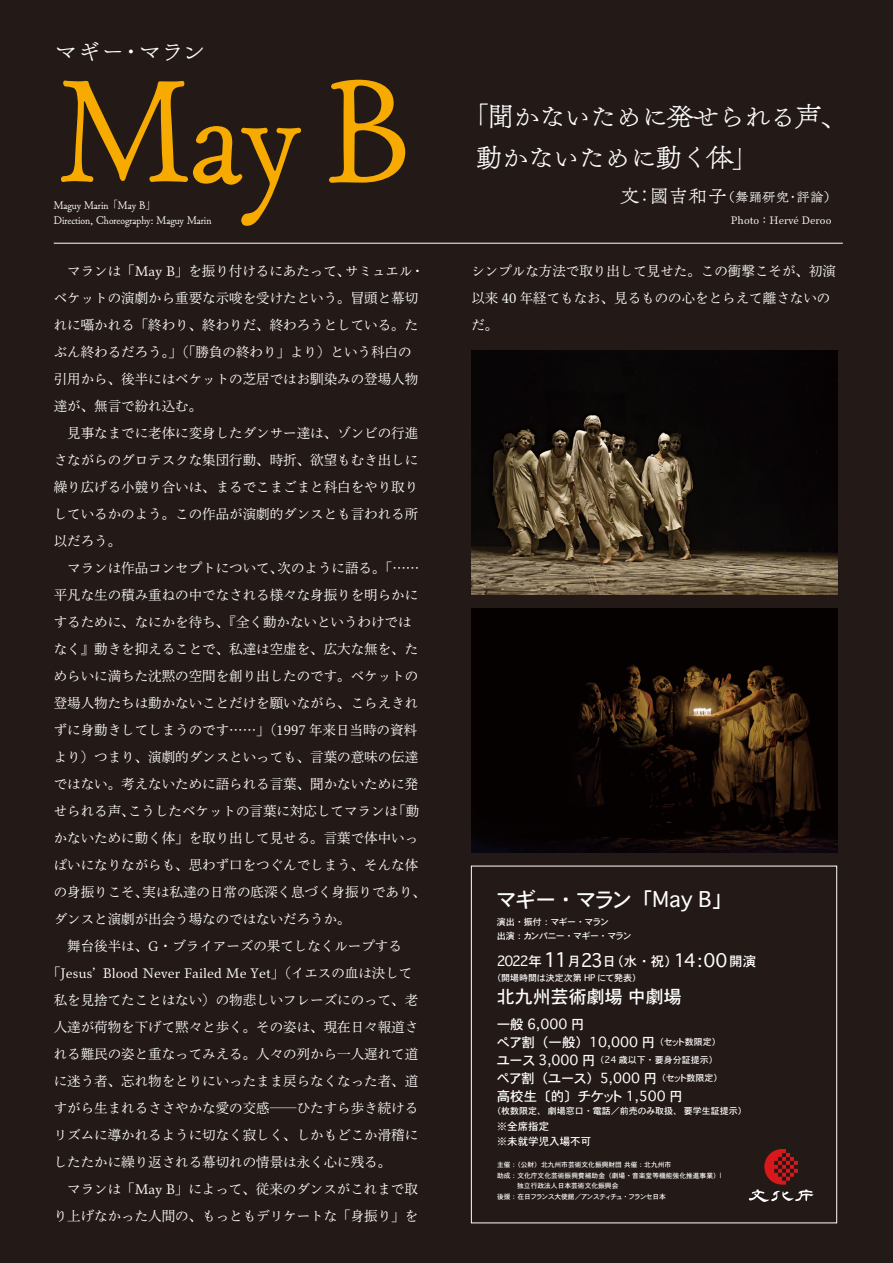
<style>
.page{position:relative;width:893px;height:1263px;background:#231916}
.page>*{position:absolute;margin:0;border:0;box-sizing:border-box;transform-origin:0 0}
.t1{font:150px "Tsuku Antique S Min Std L";color:#f7ab00}
.t2{font:28.5px/40.8px "Tsuku Antique S Min Std L";letter-spacing:-.1em;color:#fff}
.t3{font:25.05px "Tsuku Antique S Min Std L";letter-spacing:-.085em;color:#fff}
.t4{font:21px "Osaka";color:#fff}
.t5{font:18px "Osaka";color:#fff}
.t6{font:13.5px/27px "Toppan Bunkyu Mincho Pr 6 N";color:#fff}
.t7{font:13.5px/18px "Osaka";color:#fff}
.t8{font:13.5px "Tsuku Antique S Min Std L";color:#fff}
.t9{font:11.25px/15px "Tsuku Antique S Min Std L";color:#fff}
.t10{font:10.5px "Toppan Bunkyu Mincho Pr 6 N";color:#fff}
.t11{font:10.5px/15px "Osaka";color:#fff}
.t12{font:9px/13.5px "Osaka";color:#fff}
.t13{font:6.75px/10.5px "Osaka";color:#fff}
.s1{font-size:19.5px}
.s2{font-size:18px}
.s3{font-size:9px}
.s4{font-size:13.5px}
</style>
<div class="page">
<img style="left:471px;top:609px;width:366px;height:244px">
<img style="left:471px;top:350px;width:366px;height:244px">
<hr style="left:54px;top:243px;width:789px;height:1px;background:#fff">
<div style="left:471px;top:866px;width:366px;height:357px;border:1px solid #fff"></div>
<svg style="left:749px;top:1149px;width:64px;height:53px"></svg>
<h3 class="t3" style="left:54px;top:34px;width:154px">マギー・マラン</h3>
<h1 class="t1" style="left:59px;top:17px;width:352px">May B</h1>
<p class="t9" style="left:54px;top:197px;width:159px">Maguy Marin 「May B」<br>Direction, Choreography: Maguy Marin</p>
<p class="t6" style="left:54px;top:256px;width:372px">　マランは「May B」を振り付けるにあたって、サミュエル・</p>
<p class="t6" style="left:54px;top:283px;width:366px">ベケットの演劇から重要な示唆を受けたという。冒頭と幕切</p>
<p class="t6" style="left:54px;top:310px;width:366px">れに囁かれる「終わり、終わりだ、終わろうとしている。た</p>
<p class="t6" style="left:54px;top:337px;width:359px">ぶん終わるだろう。」（「勝負の終わり」より）という科白の</p>
<p class="t6" style="left:54px;top:364px;width:366px">引用から、後半にはベケットの芝居ではお馴染みの登場人物</p>
<p class="t6" style="left:54px;top:391px;width:150px">達が、無言で紛れ込む。</p>
<p class="t6" style="left:54px;top:418px;width:366px">　見事なまでに老体に変身したダンサー達は、ゾンビの行進</p>
<p class="t6" style="left:54px;top:445px;width:366px">さながらのグロテスクな集団行動、時折、欲望もむき出しに</p>
<p class="t6" style="left:54px;top:472px;width:366px">繰り広げる小競り合いは、まるでこまごまと科白をやり取り</p>
<p class="t6" style="left:54px;top:499px;width:366px">しているかのよう。この作品が演劇的ダンスとも言われる所</p>
<p class="t6" style="left:54px;top:526px;width:69px">以だろう。</p>
<p class="t6" style="left:54px;top:553px;width:367px">　マランは作品コンセプトについて、次のように語る。「……</p>
<p class="t6" style="left:54px;top:580px;width:366px">平凡な生の積み重ねの中でなされる様々な身振りを明らかに</p>
<p class="t6" style="left:54px;top:607px;width:359px">するために、なにかを待ち、『全く動かないというわけでは</p>
<p class="t6" style="left:54px;top:634px;width:366px">なく』動きを抑えることで、私達は空虚を、広大な無を、た</p>
<p class="t6" style="left:54px;top:661px;width:366px">めらいに満ちた沈黙の空間を創り出したのです。ベケットの</p>
<p class="t6" style="left:54px;top:688px;width:366px">登場人物たちは動かないことだけを願いながら、こらえきれ</p>
<p class="t6" style="left:54px;top:715px;width:365px">ずに身動きしてしまうのです……」（1997 年来日当時の資料</p>
<p class="t6" style="left:54px;top:742px;width:366px">より）つまり、演劇的ダンスといっても、言葉の意味の伝達</p>
<p class="t6" style="left:54px;top:769px;width:366px">ではない。考えないために語られる言葉、聞かないために発</p>
<p class="t6" style="left:54px;top:796px;width:367px">せられる声、こうしたベケットの言葉に対応してマランは「動</p>
<p class="t6" style="left:54px;top:823px;width:366px">かないために動く体」を取り出して見せる。言葉で体中いっ</p>
<p class="t6" style="left:54px;top:850px;width:366px">ぱいになりながらも、思わず口をつぐんでしまう、そんな体</p>
<p class="t6" style="left:54px;top:877px;width:374px">の身振りこそ、実は私達の日常の底深く息づく身振りであり、</p>
<p class="t6" style="left:54px;top:904px;width:298px">ダンスと演劇が出会う場なのではないだろうか。</p>
<p class="t6" style="left:54px;top:931px;width:350px">　舞台後半は、G・ブライアーズの果てしなくループする</p>
<p class="t6" style="left:47px;top:958px;width:367px">「Jesusʼ Blood Never Failed Me Yet」（イエスの血は決して</p>
<p class="t6" style="left:54px;top:985px;width:366px">私を見捨てたことはない）の物悲しいフレーズにのって、老</p>
<p class="t6" style="left:54px;top:1012px;width:366px">人達が荷物を下げて黙々と歩く。その姿は、現在日々報道さ</p>
<p class="t6" style="left:54px;top:1039px;width:366px">れる難民の姿と重なってみえる。人々の列から一人遅れて道</p>
<p class="t6" style="left:54px;top:1066px;width:366px">に迷う者、忘れ物をとりにいったまま戻らなくなった者、道</p>
<p class="t6" style="left:54px;top:1093px;width:366px">すがら生まれるささやかな愛の交感――ひたすら歩き続ける</p>
<p class="t6" style="left:54px;top:1120px;width:366px">リズムに導かれるように切なく寂しく、しかもどこか滑稽に</p>
<p class="t6" style="left:54px;top:1147px;width:339px">したたかに繰り返される幕切れの情景は永く心に残る。</p>
<p class="t6" style="left:54px;top:1174px;width:366px">　マランは「May B」によって、従来のダンスがこれまで取</p>
<p class="t6" style="left:54px;top:1201px;width:366px">り上げなかった人間の、もっともデリケートな「身振り」を</p>
<h2 class="t2" style="left:475px;top:96px;width:375px;text-indent:-14px">「聞かないために発せられる声、動かないために動く体」</h2>
<p class="t8" style="left:620px;top:187px;width:218px"><span class="s1">文：國吉和子</span>（舞踊研究・評論）</p>
<p class="t10" style="left:731px;top:210px;width:102px">Photo：Hervé Deroo</p>
<p class="t6" style="left:471px;top:256px;width:366px">シンプルな方法で取り出して見せた。この衝撃こそが、初演以来 40 年経てもなお、見るものの心をとらえて離さないのだ。</p>
<h3 class="t4" style="left:497px;top:885px;width:227px">マギー・マラン「May B」</h3>
<p class="t12" style="left:497px;top:915px;width:136px">演出・振付：マギー・マラン<br>出演：カンパニー・マギー・マラン</p>
<p class="t7" style="left:497px;top:952px;width:261px">2022年 <span class="s1">11</span>月<span class="s2">23</span>日（水・祝） <span class="s2">14：00</span>開演</p>
<p class="t12" style="left:497px;top:970px;width:141px">（開場時間は決定次第 HP にて発表）</p>
<p class="t7" style="left:497px;top:1015px;width:221px">一般 6,000 円<br>ぺア割（一般） 10,000 円<span class="s3">（セット数限定）</span></p>
<p class="t12" style="left:497px;top:1053px;width:218px"><span class="s4">ユース 3,000 円</span>（24 歳以下・要身分証提示）</p>
<p class="t7" style="left:497px;top:1069px;width:223px">ペア割（ユース） 5,000 円<span class="s3">（セット数限定）</span>高校生〔的〕チケット 1,500 円</p>
<p class="t12" style="left:497px;top:1103px;width:247px">（枚数限定、劇場窓口・電話／前売のみ取扱、要学生証提示）</p>
<p class="t11" style="left:497px;top:1118px;width:96px">※全席指定<br>※未就学児入場不可</p>
<h3 class="t5" style="left:497px;top:985px;width:186px">北九州芸術劇場 中劇場</h3>
<p class="t13" style="left:497px;top:1159px;width:226px">主催：（公財）北九州市芸術文化振興財団　共催：北九州市<br>助成：文化庁文化芸術振興費補助金（劇場・音楽堂等機能強化推進事業） |　　　　　　　　　　独立行政法人日本芸術文化振興会<br>後援：在日フランス大使館／アンスティチュ・フランセ日本</p>
</div>
